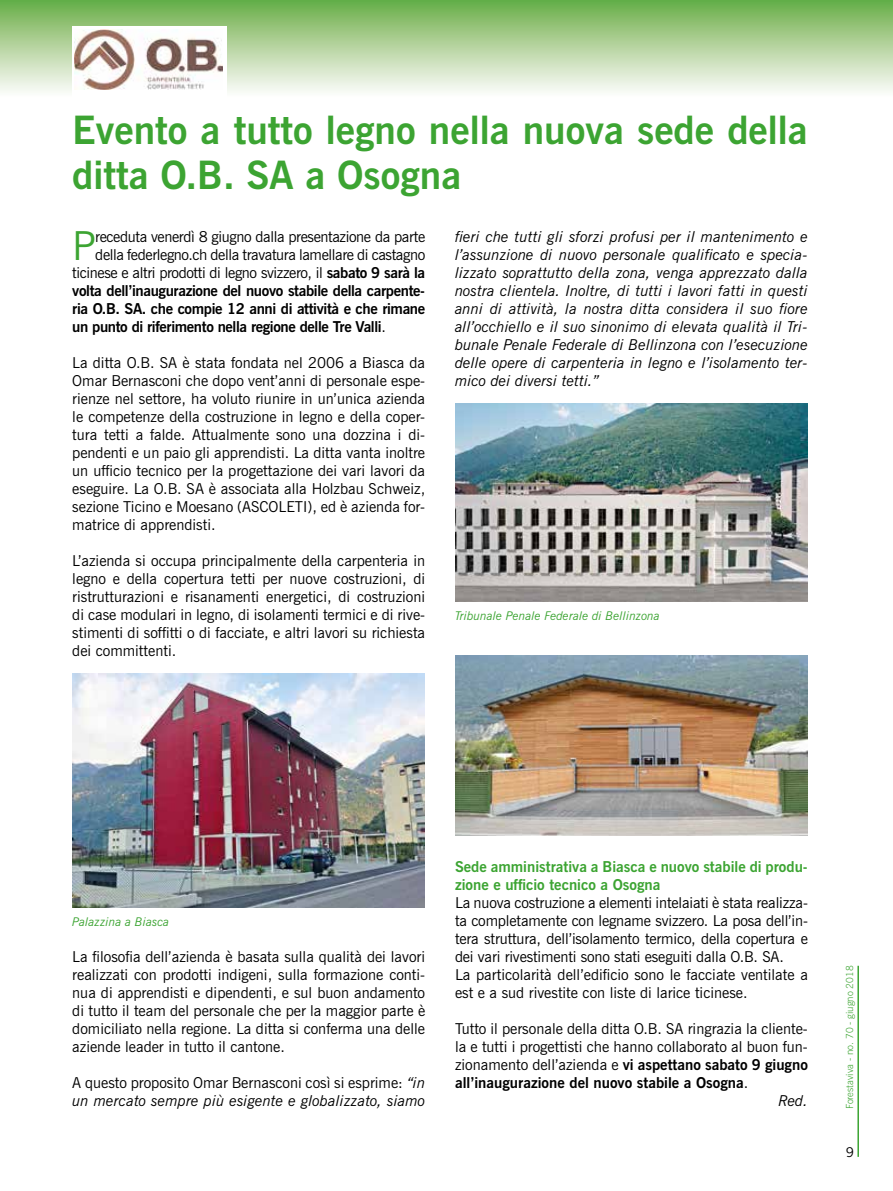
<style>
.page{position:relative;width:893px;height:1191px;background:#fff}
.page>*{position:absolute;margin:0;border:0;box-sizing:border-box;transform-origin:0 0}
.t1{font:39.9px "News Gothic BT";color:#3ca432}
.t2{font:700 39px/45px "News Gothic BT";color:#3ca432}
.t3{font:15px/18px "News Gothic BT";letter-spacing:-.005em;color:#000;text-align:justify}
.t4{font:italic 15px/18px "News Gothic BT";color:#000}
.t5{font:15px "News Gothic BT";letter-spacing:-.025em;color:#000}
.t6{font:700 15px "News Gothic BT";letter-spacing:-.025em;color:#000}
.t7{font:700 15px "News Gothic BT";color:#000}
.t8{font:700 15px/18px "News Gothic BT";color:#3ca432}
.t9{font:13.5px "News Gothic BT";color:#000}
.t10{font:italic 12px "News Gothic BT";color:#3ca432}
.t11{font:300 9.75px "News Gothic BT";color:#3ca432}
.s1{font-weight:700}
.s2{font-weight:400}
.s3{font-style:normal}
</style>
<div class="page">
<div style="left:0;top:0;width:893px;height:98px;background:linear-gradient(to bottom,#6aad47,#fffeff)"></div>
<hr style="left:857px;top:965px;width:2px;height:191px;background:#3ca432">
<div style="left:72px;top:26px;width:155px;height:81px;background:#fff"></div>
<img style="left:75px;top:29px;width:147px;height:61px">
<img style="left:72px;top:674px;width:353px;height:234px">
<img style="left:455px;top:404px;width:352px;height:198px">
<img style="left:455px;top:656px;width:353px;height:180px">
<h2 class="t2" style="left:72px;top:107px;width:737px">Evento a tutto legno nella nuova sede della ditta O.B. SA a Osogna</h2>
<h1 class="t1" style="left:72px;top:221px;width:26px">P</h1>
<p class="t5" style="left:95px;top:227px;width:331px">receduta venerdì 8 giugno dalla presentazione da parte</p>
<p class="t4" style="left:455px;top:227px;width:354px;text-align:justify">fieri che tutti gli sforzi profusi per il mantenimento e l’assunzione di nuovo personale qualificato e specia&shy;lizzato soprattutto della zona, venga apprezzato dalla nostra clientela. Inoltre, di tutti i lavori fatti in questi anni di attività, la nostra ditta considera il suo fiore all’occhiello e il suo sinonimo di elevata qualità il Tri&shy;bunale Penale Federale di Bellinzona con l’esecuzione delle opere di carpenteria in legno e l’isolamento ter&shy;mico dei diversi tetti.”</p>
<p class="t5" style="left:95px;top:245px;width:331px">della federlegno.ch della travatura lamellare di castagno</p>
<p class="t5" style="left:72px;top:263px;width:354px">ticinese e altri prodotti di legno svizzero, il <span class="s1">sabato 9 sarà la</span></p>
<p class="t6" style="left:72px;top:281px;width:354px">volta dell’inaugurazione del nuovo stabile della carpente-</p>
<p class="t6" style="left:72px;top:299px;width:354px">ria O.B. SA. che compie 12 anni di attività e che rimane</p>
<p class="t6" style="left:72px;top:317px;width:315px">un punto di riferimento nella regione delle Tre Valli<span class="s2">.</span></p>
<p class="t3" style="left:72px;top:353px;width:354px">La ditta O.B. SA è stata fondata nel 2006 a Biasca da Omar Bernasconi che dopo vent’anni di personale espe&shy;rienze nel settore, ha voluto riunire in un’unica azienda le competenze della costruzione in legno e della coper&shy;tura tetti a falde. Attualmente sono una dozzina i di&shy;pendenti e un paio gli apprendisti. La ditta vanta inoltre un ufficio tecnico per la progettazione dei vari lavori da eseguire. La O.B. SA è associata alla Holzbau Schweiz, sezione Ticino e Moesano (ASCOLETI), ed è azienda for&shy;matrice di apprendisti.</p>
<p class="t3" style="left:72px;top:551px;width:354px">L’azienda si occupa principalmente della carpenteria in legno e della copertura tetti per nuove costruzioni, di ristrutturazioni e risanamenti energetici, di costruzioni di case modulari in legno, di isolamenti termici e di rive&shy;stimenti di soffitti o di facciate, e altri lavori su richiesta dei committenti.</p>
<p class="t10" style="left:455px;top:608px;width:206px">Tribunale Penale Federale di Bellinzona</p>
<p class="t10" style="left:72px;top:914px;width:99px">Palazzina a Biasca</p>
<p class="t3" style="left:72px;top:947px;width:354px">La filosofia dell’azienda è basata sulla qualità dei lavori realizzati con prodotti indigeni, sulla formazione conti&shy;nua di apprendisti e dipendenti, e sul buon andamento di tutto il team del personale che per la maggior parte è domiciliato nella regione. La ditta si conferma una delle aziende leader in tutto il cantone.</p>
<p class="t4" style="left:72px;top:1073px;width:354px"><span class="s3">A questo proposito Omar Bernasconi così si esprime:</span> “in un mercato sempre più esigente e globalizzato, siamo</p>
<p class="t8" style="left:455px;top:857px;width:354px">Sede amministrativa a Biasca e nuovo stabile di produ&shy;zione e ufficio tecnico a Osogna</p>
<p class="t3" style="left:455px;top:893px;width:354px;text-align:left">La nuova costruzione a elementi intelaiati è stata realizza&shy;ta completamente con legname svizzero. La posa dell’in&shy;tera struttura, dell’isolamento termico, della copertura e dei vari rivestimenti sono stati eseguiti dalla O.B. SA.<br>La particolarità dell’edificio sono le facciate ventilate a est e a sud rivestite con liste di larice ticinese.</p>
<p class="t3" style="left:455px;top:1019px;width:354px">Tutto il personale della ditta O.B. SA ringrazia la cliente-</p>
<p class="t3" style="left:455px;top:1037px;width:354px">la e tutti i progettisti che hanno collaborato al buon fun-</p>
<p class="t7" style="left:455px;top:1055px;width:354px"><span class="s2">zionamento dell’azienda e</span> vi aspettano sabato 9 giugno</p>
<p class="t7" style="left:455px;top:1073px;width:295px">all’inaugurazione del nuovo stabile a Osogna<span class="s2">.</span></p>
<p class="t4" style="left:778px;top:1091px;width:31px">Red.</p>
<p class="t11" style="left:844px;top:1109px;width:145px;rotate:-90deg">Forestaviva - no. 70 - giugno 2018</p>
<p class="t9" style="left:846px;top:1144px;width:10px">9</p>
</div>
